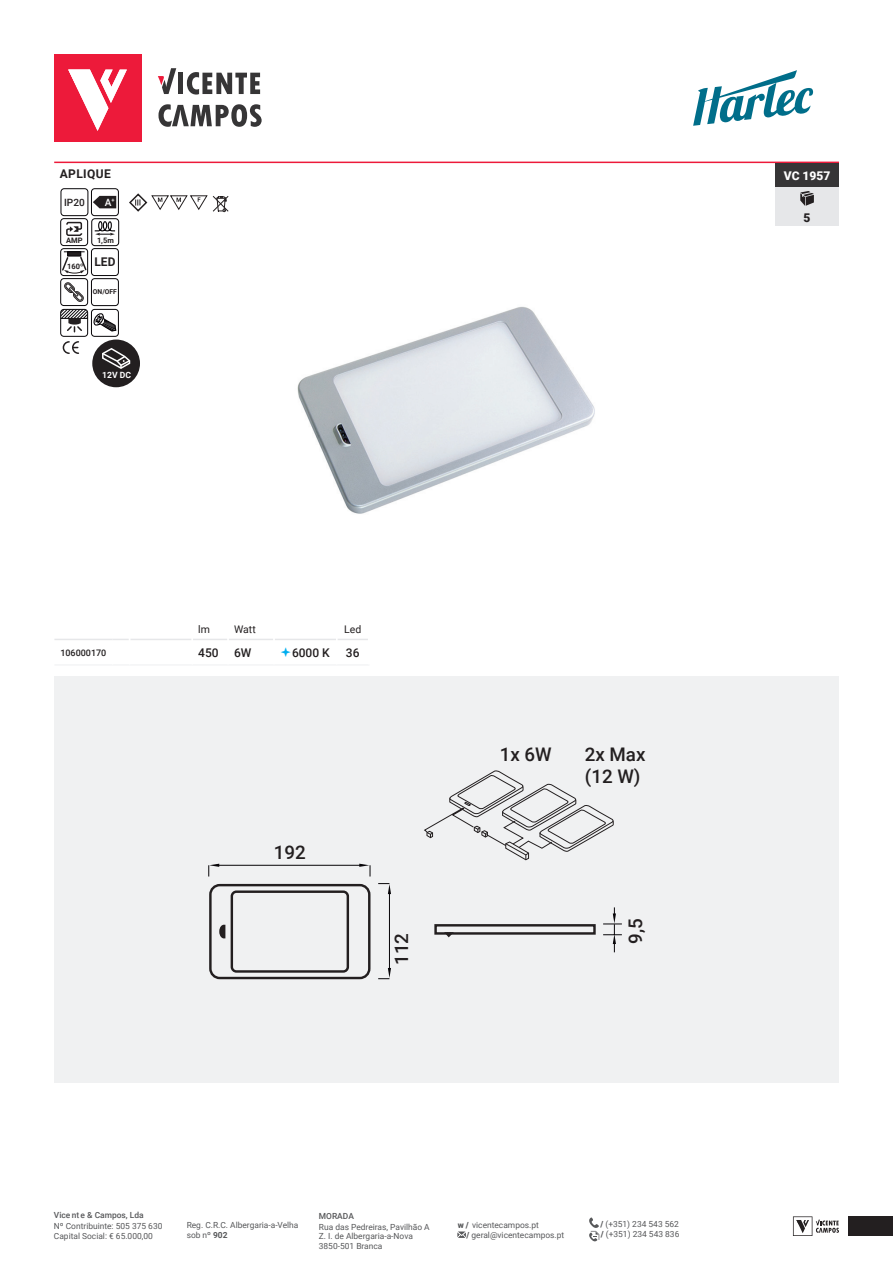
<style>
.page{position:relative;width:893px;height:1263px;background:#fff}
.page>*{position:absolute;margin:0;border:0;box-sizing:border-box;transform-origin:0 0}
.t1{font:500 18.75px/22.5px "Roboto";color:#231f20}
.t2{font:500 12px "Roboto";color:#231f20}
.t3{font:700 12px "Roboto";letter-spacing:.035em;color:#231f20}
.t4{font:900 12px "Roboto";color:#fff}
.t5{font:900 12px "Roboto";color:#231f20}
.t6{font:10.5px "Roboto";color:#231f20}
.t7{font:500 10.05px "Roboto";color:#231f20}
.t8{font:500 10.05px "Roboto";color:#fff}
.t9{font:500 9px "Roboto";color:#231f20}
.t10{font:700 8.55px "Roboto";color:#fff}
.t11{font:8.4px/9.6px "Roboto";color:#57585a}
.t12{font:500 8.4px "Roboto";color:#57585a}
.t13{font:700 7.5px "Roboto";color:#231f20}
.t14{font:700 6.75px "Roboto";color:#231f20}
.s1{font-weight:700}
.s2{font-weight:900}
</style>
<div class="page">
<div style="left:54px;top:54px;width:87px;height:87px;background:#ed1a3a"></div>
<svg style="left:68px;top:70px;width:59px;height:61px"></svg>
<div style="left:178px;top:73px;width:5px;height:21px;background:#363536"></div>
<svg style="left:187px;top:72px;width:73px;height:23px"></svg>
<svg style="left:158px;top:104px;width:104px;height:23px"></svg>
<svg style="left:158px;top:68px;width:18px;height:26px"></svg>
<svg style="left:693px;top:70px;width:120px;height:56px"></svg>
<svg style="left:793px;top:1216px;width:46px;height:20px"></svg>
<svg style="left:457px;top:1231px;width:9px;height:7px"></svg>
<svg style="left:589px;top:1217px;width:10px;height:24px"></svg>
<div style="left:849px;top:1216px;width:44px;height:20px;background:#231f20"></div>
<img style="left:297px;top:306px;width:298px;height:208px">
<hr style="left:54px;top:162px;width:785px;height:1px;background:#ed1a3a">
<hr style="left:54px;top:664px;width:59px;height:1px;background:#f0f1f2">
<hr style="left:130px;top:664px;width:62px;height:1px;background:#f0f1f2">
<hr style="left:192px;top:664px;width:36px;height:1px;background:#f0f1f2">
<hr style="left:228px;top:664px;width:46px;height:1px;background:#f0f1f2">
<hr style="left:274px;top:664px;width:63px;height:1px;background:#f0f1f2">
<hr style="left:337px;top:664px;width:32px;height:1px;background:#f0f1f2">
<hr style="left:54px;top:639px;width:59px;height:1px;background:#e6e7e9">
<hr style="left:130px;top:639px;width:62px;height:1px;background:#e6e7e9">
<hr style="left:193px;top:639px;width:34px;height:1px;background:#e6e7e9">
<hr style="left:229px;top:639px;width:44px;height:1px;background:#e6e7e9">
<hr style="left:275px;top:639px;width:61px;height:1px;background:#e6e7e9">
<hr style="left:337px;top:639px;width:31px;height:1px;background:#e6e7e9">
<svg style="left:113px;top:639px;width:16px;height:1px"></svg>
<div style="left:54px;top:676px;width:785px;height:406px;background:#f0f1f2"></div>
<div style="left:209px;top:884px;width:161px;height:95px;border:2px solid #231f20;border-radius:9px"></div>
<div style="left:231px;top:890px;width:118px;height:83px;border:2px solid #231f20;border-radius:5px"></div>
<div style="left:434px;top:924px;width:162px;height:11px;border:2px solid #231f20"></div>
<svg style="left:441px;top:932px;width:16px;height:6px"></svg>
<hr style="left:216px;top:865px;width:147px;height:1px;background:#070508">
<svg style="left:359px;top:864px;width:12px;height:12px"></svg>
<svg style="left:208px;top:864px;width:11px;height:12px"></svg>
<hr style="left:389px;top:892px;width:1px;height:79px;background:#070508">
<svg style="left:378px;top:968px;width:13px;height:11px"></svg>
<svg style="left:378px;top:883px;width:13px;height:11px"></svg>
<svg style="left:603px;top:907px;width:19px;height:45px"></svg>
<svg style="left:219px;top:925px;width:6px;height:13px"></svg>
<svg style="left:424px;top:770px;width:190px;height:91px"></svg>
<div style="left:91px;top:188px;width:28px;height:28px;border:1px solid #070508;border-radius:3px"></div>
<svg style="left:93px;top:196px;width:23px;height:12px"></svg>
<div style="left:60px;top:218px;width:28px;height:28px;border:1px solid #070508;border-radius:3px"></div>
<svg style="left:66px;top:221px;width:17px;height:15px"></svg>
<div style="left:91px;top:218px;width:28px;height:28px;border:1px solid #070508;border-radius:3px"></div>
<svg style="left:94px;top:221px;width:22px;height:14px"></svg>
<svg style="left:62px;top:341px;width:18px;height:13px"></svg>
<div style="left:60px;top:248px;width:28px;height:28px;border:1px solid #070508;border-radius:3px"></div>
<svg style="left:61px;top:251px;width:27px;height:23px"></svg>
<div style="left:61px;top:188px;width:27px;height:28px;border:1px solid #070508;border-radius:3px"></div>
<div style="left:91px;top:248px;width:28px;height:28px;border:1px solid #070508;border-radius:3px"></div>
<svg style="left:129px;top:193px;width:99px;height:20px"></svg>
<div style="left:92px;top:339px;width:48px;height:48px;background:#231f20;border-radius:50%"></div>
<svg style="left:102px;top:348px;width:29px;height:21px"></svg>
<div style="left:60px;top:309px;width:28px;height:28px;border:1px solid #070508;border-radius:3px"></div>
<div style="left:60px;top:278px;width:28px;height:28px;border:1px solid #070508;border-radius:3px"></div>
<svg style="left:64px;top:282px;width:20px;height:20px"></svg>
<div style="left:91px;top:278px;width:28px;height:28px;border:1px solid #070508;border-radius:3px"></div>
<div style="left:91px;top:309px;width:28px;height:28px;border:1px solid #070508;border-radius:3px"></div>
<svg style="left:61px;top:309px;width:56px;height:23px"></svg>
<div style="left:775px;top:163px;width:64px;height:24px;background:#363536"></div>
<div style="left:775px;top:187px;width:64px;height:38px;background:#e6e7e9"></div>
<svg style="left:800px;top:191px;width:14px;height:15px"></svg>
<p class="t3" style="left:60px;top:165px;width:53px">APLIQUE</p>
<p class="t7" style="left:64px;top:195px;width:22px">IP20</p>
<p class="t8" style="left:105px;top:195px;width:11px">A<sup>+</sup></p>
<p class="t13" style="left:66px;top:235px;width:18px">AMP</p>
<p class="t13" style="left:97px;top:235px;width:18px">1,5m</p>
<p class="t13" style="left:67px;top:262px;width:18px">160º</p>
<p class="t3" style="left:94px;top:254px;width:23px">LED</p>
<p class="t14" style="left:93px;top:287px;width:26px">ON/OFF</p>
<p class="t10" style="left:102px;top:369px;width:30px">12V DC</p>
<p class="t6" style="left:198px;top:622px;width:13px">lm</p>
<p class="t6" style="left:234px;top:622px;width:23px">Watt</p>
<p class="t6" style="left:344px;top:622px;width:19px">Led</p>
<p class="t9" style="left:60px;top:646px;width:48px">106000170</p>
<p class="t2" style="left:198px;top:644px;width:22px">450</p>
<p class="t2" style="left:234px;top:644px;width:19px">6W</p>
<p class="t2" style="left:292px;top:645px;width:39px">6000 K</p>
<p class="t2" style="left:346px;top:644px;width:15px">36</p>
<p class="t1" style="left:274px;top:840px;width:33px">192</p>
<p class="t1" style="left:390px;top:965px;width:33px;rotate:-90deg">112</p>
<p class="t1" style="left:500px;top:742px;width:53px">1x 6W</p>
<p class="t1" style="left:585px;top:742px;width:62px">2x Max (12 W)</p>
<p class="t1" style="left:624px;top:943px;width:27px;rotate:-90deg">9,5</p>
<p class="t12" style="left:54px;top:1209px;width:91px">Vice nt e &amp; Campos, Lda</p>
<p class="t11" style="left:54px;top:1221px;width:110px">Nº Contribuinte: 505 375 630<br>Capital Social: € 65.000,00</p>
<p class="t11" style="left:187px;top:1220px;width:113px">Reg. C.R.C. Albergaria-a-Velha sob nº <span class="s1">902</span></p>
<p class="t11" style="left:466px;top:1220px;width:99px;line-height:9.1px;text-indent:-9px"><span class="s2">w /</span> vicentecampos.pt<br><span class="s2">/</span> geral@vicentecampos.pt</p>
<p class="t11" style="left:601px;top:1229px;width:80px"><span class="s2">/</span> (+351) 234 543 836</p>
<p class="t12" style="left:319px;top:1210px;width:37px">MORADA</p>
<p class="t11" style="left:319px;top:1221px;width:112px">Rua das Pedreiras, Pavilhão A<br>Z. I. de Albergaria-a-Nova<br>3850-501 Branca</p>
<p class="t11" style="left:600px;top:1219px;width:80px"><span class="s2">/</span> (+351) 234 543 562</p>
<p class="t4" style="left:784px;top:167px;width:48px">VC 1957</p>
<p class="t5" style="left:804px;top:209px;width:8px">5</p>
</div>
